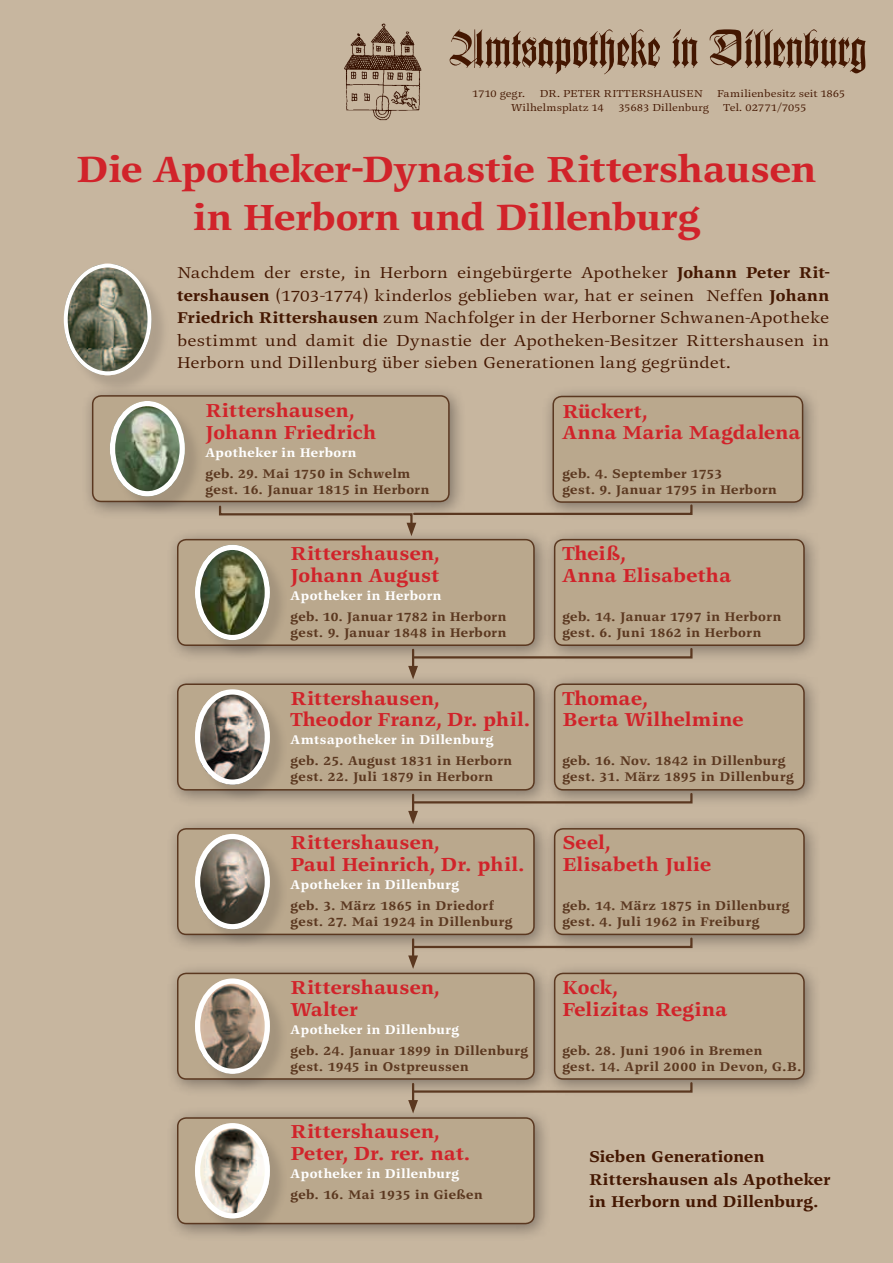
<style>
.page{position:relative;width:893px;height:1263px;background:#c7b69f}
.page>*{position:absolute;margin:0;border:0;box-sizing:border-box;transform-origin:0 0}
.t1{font:700 43.5px/48px "Complex Serif";letter-spacing:.01em;color:#d1232a;text-align:center}
.t2{font:700 22.5px/21.8px "Complex Serif";letter-spacing:.025em;color:#d1232a}
.t3{font:18.75px/22.5px "Complex Serif Normal";letter-spacing:.01em;color:#441701;text-align:justify}
.t4{font:700 18.75px/22.5px "Complex Serif";letter-spacing:.02em;color:#441701}
.t5{font:700 15px/15.8px "Complex Serif";letter-spacing:.035em;color:#5b3820}
.t6{font:700 15px "Complex Serif";letter-spacing:.035em;color:#fff}
.t7{font:12px/14.4px "Complex Serif Normal";letter-spacing:.005em;color:#441701}
.s1{font-family:"Complex Serif";font-weight:700}
</style>
<div class="page">
<img style="left:344px;top:23px;width:78px;height:98px">
<svg style="left:450px;top:29px;width:416px;height:45px"></svg>
<div style="left:80px;top:383px;width:386px;height:136px;background:#231f20;opacity:.45"></div>
<div style="left:93px;top:396px;width:356px;height:105px;background:#baa88d;border-radius:9px"></div>
<div style="left:92px;top:395px;width:358px;height:107px;border:2px solid #5b3820;border-radius:9px"></div>
<div style="left:165px;top:527px;width:386px;height:136px;background:#231f20;opacity:.45"></div>
<div style="left:178px;top:540px;width:356px;height:105px;background:#baa88d;border-radius:9px"></div>
<div style="left:177px;top:539px;width:358px;height:107px;border:2px solid #5b3820;border-radius:9px"></div>
<div style="left:165px;top:672px;width:386px;height:135px;background:#231f20;opacity:.45"></div>
<div style="left:178px;top:684px;width:356px;height:106px;background:#baa88d;border-radius:9px"></div>
<div style="left:177px;top:683px;width:358px;height:107px;border:2px solid #5b3820;border-radius:9px"></div>
<div style="left:165px;top:816px;width:386px;height:136px;background:#231f20;opacity:.45"></div>
<div style="left:178px;top:829px;width:356px;height:105px;background:#baa88d;border-radius:9px"></div>
<div style="left:177px;top:828px;width:358px;height:107px;border:2px solid #5b3820;border-radius:9px"></div>
<div style="left:165px;top:961px;width:386px;height:135px;background:#231f20;opacity:.45"></div>
<div style="left:178px;top:973px;width:356px;height:106px;background:#baa88d;border-radius:9px"></div>
<div style="left:177px;top:973px;width:358px;height:107px;border:2px solid #5b3820;border-radius:9px"></div>
<div style="left:165px;top:1105px;width:386px;height:136px;background:#231f20;opacity:.45"></div>
<div style="left:178px;top:1118px;width:356px;height:105px;background:#baa88d;border-radius:9px"></div>
<div style="left:177px;top:1117px;width:358px;height:107px;border:2px solid #5b3820;border-radius:9px"></div>
<div style="left:542px;top:527px;width:279px;height:136px;background:#231f20;opacity:.45"></div>
<div style="left:555px;top:540px;width:249px;height:105px;background:#baa88d;border-radius:9px"></div>
<div style="left:554px;top:539px;width:251px;height:107px;border:2px solid #5b3820;border-radius:9px"></div>
<div style="left:542px;top:672px;width:279px;height:135px;background:#231f20;opacity:.45"></div>
<div style="left:555px;top:684px;width:249px;height:106px;background:#baa88d;border-radius:9px"></div>
<div style="left:554px;top:683px;width:251px;height:107px;border:2px solid #5b3820;border-radius:9px"></div>
<div style="left:542px;top:816px;width:279px;height:136px;background:#231f20;opacity:.45"></div>
<div style="left:555px;top:829px;width:249px;height:105px;background:#baa88d;border-radius:9px"></div>
<div style="left:554px;top:828px;width:251px;height:107px;border:2px solid #5b3820;border-radius:9px"></div>
<div style="left:542px;top:961px;width:279px;height:135px;background:#231f20;opacity:.45"></div>
<div style="left:555px;top:973px;width:249px;height:106px;background:#baa88d;border-radius:9px"></div>
<div style="left:554px;top:973px;width:251px;height:107px;border:2px solid #5b3820;border-radius:9px"></div>
<div style="left:541px;top:384px;width:279px;height:135px;background:#231f20;opacity:.45"></div>
<div style="left:553px;top:396px;width:250px;height:106px;background:#baa88d;border-radius:9px"></div>
<div style="left:552px;top:396px;width:251px;height:107px;border:2px solid #5b3820;border-radius:9px"></div>
<hr style="left:412px;top:650px;width:2px;height:20px;background:#5b3820">
<svg style="left:408px;top:666px;width:10px;height:13px"></svg>
<hr style="left:412px;top:795px;width:2px;height:20px;background:#5b3820">
<svg style="left:408px;top:811px;width:10px;height:13px"></svg>
<hr style="left:412px;top:939px;width:2px;height:21px;background:#5b3820">
<svg style="left:408px;top:955px;width:10px;height:14px"></svg>
<hr style="left:412px;top:1084px;width:2px;height:20px;background:#5b3820">
<svg style="left:408px;top:1100px;width:10px;height:13px"></svg>
<svg style="left:218px;top:503px;width:476px;height:33px"></svg>
<svg style="left:412px;top:647px;width:282px;height:13px"></svg>
<svg style="left:412px;top:792px;width:282px;height:13px"></svg>
<svg style="left:412px;top:936px;width:282px;height:13px"></svg>
<svg style="left:412px;top:1081px;width:282px;height:13px"></svg>
<div style="left:197px;top:691px;width:91px;height:112px;background:#231f20;opacity:.15"></div>
<img style="left:196px;top:691px;width:73px;height:94px">
<div style="left:195px;top:689px;width:75px;height:96px;border:5px solid #fff;border-radius:50%"></div>
<div style="left:197px;top:547px;width:91px;height:112px;background:#231f20;opacity:.15"></div>
<img style="left:195px;top:545px;width:75px;height:95px">
<div style="left:195px;top:545px;width:75px;height:95px;border:5px solid #fff;border-radius:50%"></div>
<div style="left:112px;top:403px;width:91px;height:112px;background:#231f20;opacity:.15"></div>
<img style="left:110px;top:401px;width:75px;height:95px">
<div style="left:110px;top:401px;width:75px;height:95px;border:5px solid #fff;border-radius:50%"></div>
<div style="left:66px;top:266px;width:104px;height:128px;background:#231f20;opacity:.15"></div>
<img style="left:64px;top:264px;width:87px;height:111px">
<div style="left:64px;top:264px;width:87px;height:111px;border:4px solid #fff;border-radius:50%"></div>
<div style="left:197px;top:836px;width:91px;height:111px;background:#231f20;opacity:.15"></div>
<img style="left:196px;top:835px;width:73px;height:94px">
<div style="left:195px;top:834px;width:75px;height:95px;border:5px solid #fff;border-radius:50%"></div>
<div style="left:197px;top:981px;width:91px;height:111px;background:#231f20;opacity:.15"></div>
<img style="left:196px;top:981px;width:73px;height:93px">
<div style="left:195px;top:978px;width:75px;height:96px;border:5px solid #fff;border-radius:50%"></div>
<div style="left:197px;top:1125px;width:91px;height:111px;background:#231f20;opacity:.15"></div>
<img style="left:196px;top:1125px;width:73px;height:92px">
<div style="left:195px;top:1123px;width:75px;height:95px;border:5px solid #fff;border-radius:50%"></div>
<p class="t7" style="left:511px;top:86px;width:336px;text-indent:206px">Familienbesitz seit 1865<br>Wilhelmsplatz 14 35683 Dillenburg Tel. 02771/7055</p>
<h1 class="t1" style="left:77px;top:145px;width:740px">Die Apotheker-Dynastie Rittershausen in Herborn und Dillenburg</h1>
<p class="t3" style="left:177px;top:261px;width:654px">Nachdem der erste, in Herborn eingebürgerte Apotheker <span class="s1">Johann Peter Rit&shy;tershausen</span> (1703-1774) kinderlos geblieben war, hat er seinen Neffen <span class="s1">Johann Friedrich Rittershausen</span> zum Nachfolger in der Herborner Schwanen-Apotheke bestimmt und damit die Dynastie der Apotheken-Besitzer Rittershausen in Herborn und Dillenburg über sieben Generationen lang gegründet.</p>
<p class="t7" style="left:472px;top:86px;width:230px">1710 gegr. Dr. Peter Rittershausen</p>
<h2 class="t2" style="left:206px;top:400px;width:172px">Rittershausen,<br>Johann Friedrich</h2>
<p class="t6" style="left:206px;top:445px;width:152px">Apotheker in Herborn</p>
<p class="t5" style="left:206px;top:466px;width:225px">geb. 29. Mai 1750 in Schwelm gest. 16. Januar 1815 in Herborn</p>
<h2 class="t2" style="left:291px;top:543px;width:150px">Rittershausen,<br>Johann August</h2>
<p class="t6" style="left:291px;top:588px;width:152px">Apotheker in Herborn</p>
<p class="t5" style="left:291px;top:609px;width:217px">geb. 10. Januar 1782 in Herborn gest. 9. Januar 1848 in Herborn</p>
<h2 class="t2" style="left:291px;top:687px;width:241px">Rittershausen,<br>Theodor Franz, Dr. phil.</h2>
<p class="t6" style="left:291px;top:732px;width:204px">Amtsapotheker in Dillenburg</p>
<p class="t5" style="left:291px;top:753px;width:223px">geb. 25. August 1831 in Herborn gest. 22. Juli 1879 in Herborn</p>
<h2 class="t2" style="left:291px;top:832px;width:235px">Rittershausen,<br>Paul Heinrich, Dr. phil.</h2>
<p class="t6" style="left:291px;top:877px;width:170px">Apotheker in Dillenburg</p>
<p class="t5" style="left:291px;top:898px;width:223px">geb. 3. März 1865 in Driedorf gest. 27. Mai 1924 in Dillenburg</p>
<h2 class="t2" style="left:291px;top:977px;width:150px">Rittershausen,<br>Walter</h2>
<p class="t6" style="left:291px;top:1021px;width:170px">Apotheker in Dillenburg</p>
<p class="t5" style="left:291px;top:1042px;width:239px">geb. 24. Januar 1899 in Dillenburg gest. 1945 in Ostpreussen</p>
<h2 class="t2" style="left:291px;top:1121px;width:181px">Rittershausen,<br>Peter, Dr. rer. nat.</h2>
<p class="t6" style="left:291px;top:1165px;width:170px">Apotheker in Dillenburg</p>
<p class="t5" style="left:291px;top:1186px;width:193px">geb. 16. Mai 1935 in Gießen</p>
<h2 class="t2" style="left:562px;top:400px;width:239px">Rückert,<br>Anna Maria Magdalena</h2>
<p class="t5" style="left:562px;top:466px;width:216px">geb. 4. September 1753<br>gest. 9. Januar 1795 in Herborn</p>
<h2 class="t2" style="left:562px;top:543px;width:170px">Theiß,<br>Anna Elisabetha</h2>
<p class="t5" style="left:562px;top:609px;width:220px">geb. 14. Januar 1797 in Herborn gest. 6. Juni 1862 in Herborn</p>
<h2 class="t2" style="left:562px;top:687px;width:182px">Thomae,<br>Berta Wilhelmine</h2>
<p class="t5" style="left:562px;top:753px;width:233px">geb. 16. Nov. 1842 in Dillenburg gest. 31. März 1895 in Dillenburg</p>
<h2 class="t2" style="left:562px;top:832px;width:150px">Seel,<br>Elisabeth Julie</h2>
<p class="t5" style="left:562px;top:898px;width:229px">geb. 14. März 1875 in Dillenburg gest. 4. Juli 1962 in Freiburg</p>
<h2 class="t2" style="left:562px;top:977px;width:166px">Kock,<br>Felizitas Regina</h2>
<p class="t5" style="left:562px;top:1042px;width:241px">geb. 28. Juni 1906 in Bremen<br>gest. 14. April 2000 in Devon, G.B.</p>
<p class="t4" style="left:589px;top:1146px;width:242px">Sieben Generationen<br>Rittershausen als Apotheker in Herborn und Dillenburg.</p>
</div>
